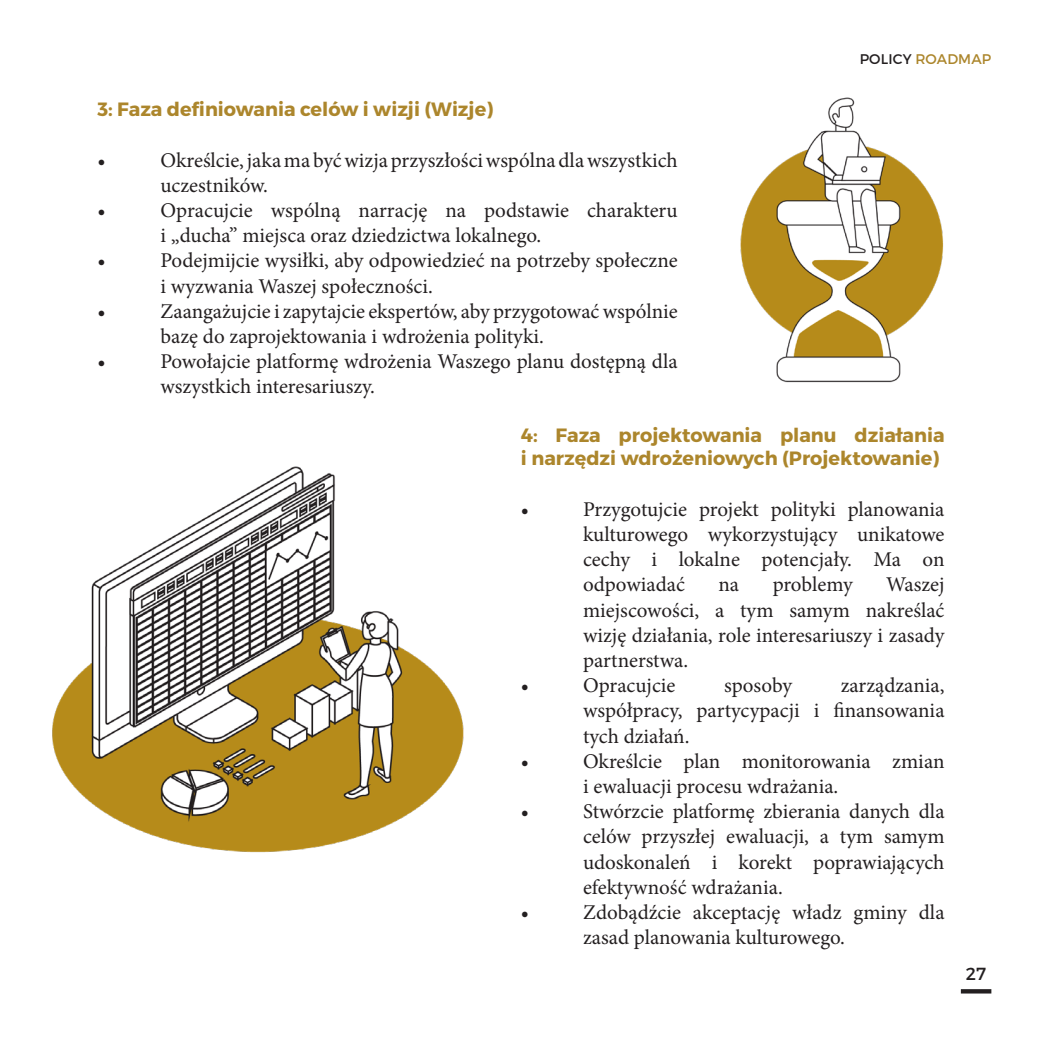
<style>
.page{position:relative;width:1042px;height:1042px;background:#fff}
.page>*{position:absolute;margin:0;border:0;box-sizing:border-box;transform-origin:0 0}
.t1{font:21px/25.2px "Minion Pro";color:#231f20}
.t2{font:700 19.25px/23.1px "Montserrat";color:#ac862c}
.t3{font:17.5px "Montserrat";color:#231f20}
.t4{font:14px "Montserrat";letter-spacing:.01em;color:#ac862c}
.s1{color:#231f20}
</style>
<div class="page">
<svg style="left:961px;top:989px;width:30px;height:4px"></svg>
<img style="left:740px;top:97px;width:204px;height:286px">
<img style="left:52px;top:466px;width:412px;height:387px">
<p class="t4" style="left:860px;top:51px;width:133px"><span class="s1">POLICY</span> ROADMAP</p>
<p class="t2" style="left:97px;top:98px;width:397px">3: Faza definiowania celów i wizji (Wizje)</p>
<p class="t1" style="left:97px;top:147px;width:10px">•</p>
<p class="t1" style="left:160px;top:147px;width:519px">Określcie, jaka ma być wizja przyszłości wspólna dla wszystkich uczestników.</p>
<p class="t1" style="left:97px;top:198px;width:10px">•</p>
<p class="t1" style="left:160px;top:198px;width:519px">Opracujcie wspólną narrację na podstawie charakteru i „ducha” miejsca oraz dziedzictwa lokalnego.</p>
<p class="t1" style="left:97px;top:248px;width:10px">•</p>
<p class="t1" style="left:160px;top:248px;width:519px">Podejmijcie wysiłki, aby odpowiedzieć na potrzeby społeczne i wyzwania Waszej społeczności.</p>
<p class="t1" style="left:97px;top:298px;width:10px">•</p>
<p class="t1" style="left:160px;top:298px;width:519px">Zaangażujcie i zapytajcie ekspertów, aby przygotować wspólnie bazę do zaprojektowania i wdrożenia polityki.</p>
<p class="t1" style="left:97px;top:349px;width:10px">•</p>
<p class="t1" style="left:160px;top:349px;width:519px">Powołajcie platformę wdrożenia Waszego planu dostępną dla wszystkich interesariuszy.</p>
<p class="t2" style="left:521px;top:424px;width:425px">4: Faza projektowania planu działania i narzędzi wdrożeniowych (Projektowanie)</p>
<p class="t1" style="left:521px;top:496px;width:10px">•</p>
<p class="t1" style="left:583px;top:496px;width:363px;text-align:justify">Przygotujcie projekt polityki planowania kulturowego wykorzystujący unikatowe cechy i lokalne potencjały. Ma on odpowiadać</p>
<p class="t1" style="left:718px;top:572px;width:22px">na</p>
<p class="t1" style="left:773px;top:572px;width:81px">problemy</p>
<p class="t1" style="left:583px;top:572px;width:363px;text-align:justify;text-indent:303px">Waszej miejscowości, a tym samym nakreślać wizję działania, role interesariuszy i zasady partnerstwa.</p>
<p class="t1" style="left:521px;top:673px;width:10px">•</p>
<p class="t1" style="left:583px;top:673px;width:94px">Opracujcie</p>
<p class="t1" style="left:724px;top:673px;width:69px">sposoby</p>
<p class="t1" style="left:583px;top:673px;width:363px;text-align:justify;text-indent:258px">zarządzania, współpracy, partycypacji i finansowania tych działań.</p>
<p class="t1" style="left:521px;top:748px;width:10px">•</p>
<p class="t1" style="left:583px;top:748px;width:363px">Określcie plan monitorowania zmian i ewaluacji procesu wdrażania.</p>
<p class="t1" style="left:521px;top:799px;width:10px">•</p>
<p class="t1" style="left:583px;top:799px;width:363px;text-align:justify">Stwórzcie platformę zbierania danych dla celów przyszłej ewaluacji, a tym samym udoskonaleń i korekt poprawiających efektywność wdrażania.</p>
<p class="t1" style="left:521px;top:900px;width:10px">•</p>
<p class="t1" style="left:583px;top:900px;width:363px">Zdobądźcie akceptację władz gminy dla zasad planowania kulturowego.</p>
<p class="t3" style="left:966px;top:963px;width:22px">27</p>
</div>
